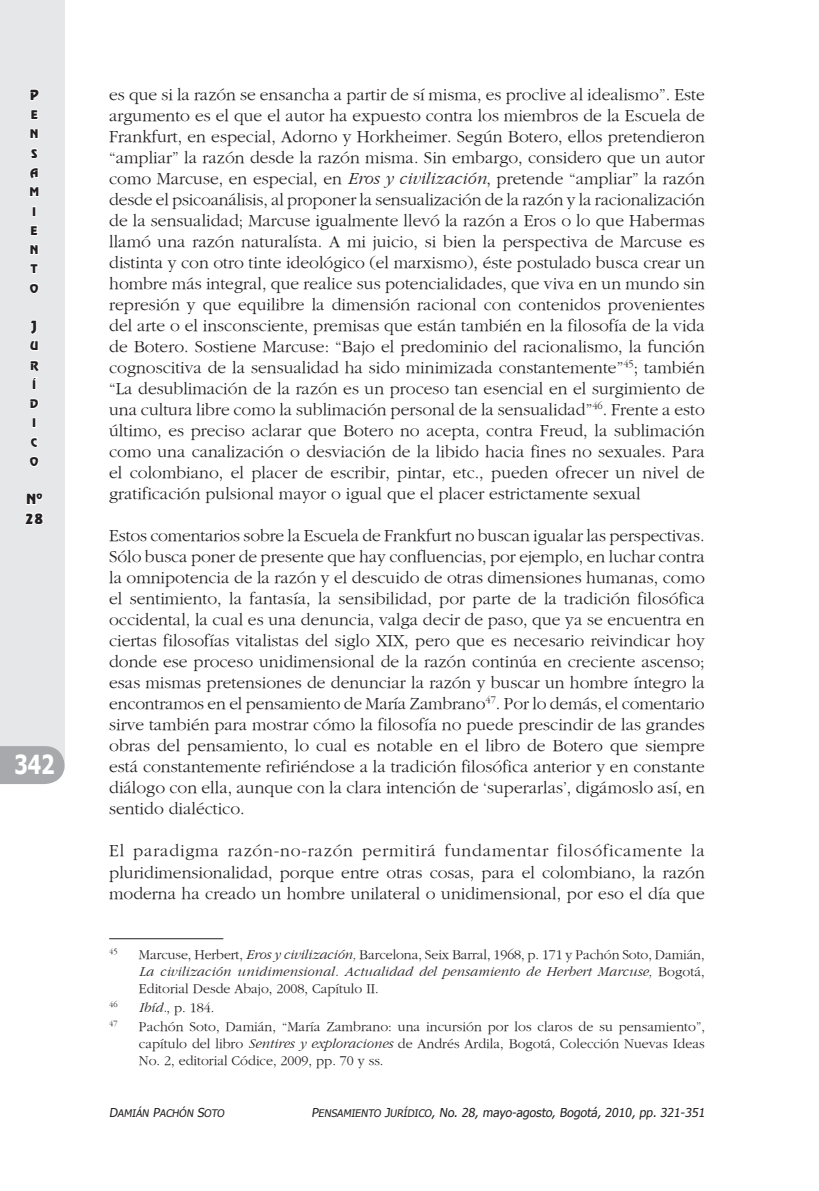
<style>
.page{position:relative;width:819px;height:1191px;background:#fff}
.page>*{position:absolute;margin:0;border:0;box-sizing:border-box;transform-origin:0 0}
.t1{font:700 26.25px "Tahoma";color:#fff;scale:.8 1}
.t2{font:17.5px/21px "Gourmand";color:#231f20;text-align:justify}
.t3{font:14px/16.8px "Gourmand";color:#231f20;text-align:justify}
.t4{font:14px/19.2px "Revue BT Regular SC850";color:#231f20}
.t5{font:12.25px "Tahoma";color:#231f20}
.t6{font:11.9px/19.2px "Revue BT Regular SC850";color:#231f20}
.t7{font:10.33px "Tahoma SC850";color:#231f20}
.t8{font:8.4px "Gourmand";color:#231f20}
.s1{font-style:italic}
.s2{font-size:12.25px}
.s3{font-family:"Tahoma SC850";font-size:10.33px}
.s4{font-family:"Tahoma SC850"}
</style>
<div class="page">
<div style="left:0;top:0;width:64px;height:769px;background:#e6e7e9"></div>
<div style="left:0;top:746px;width:64px;height:38px;background:#a8a9ad"></div>
<svg style="left:29px;top:89px;width:10px;height:12px"></svg>
<svg style="left:31px;top:109px;width:8px;height:11px"></svg>
<svg style="left:30px;top:129px;width:9px;height:10px"></svg>
<svg style="left:30px;top:148px;width:8px;height:11px"></svg>
<svg style="left:29px;top:167px;width:10px;height:30px"></svg>
<div style="left:32px;top:206px;width:4px;height:10px;border:2px solid #fff"></div>
<svg style="left:30px;top:225px;width:9px;height:11px"></svg>
<svg style="left:30px;top:244px;width:9px;height:11px"></svg>
<svg style="left:30px;top:264px;width:9px;height:10px"></svg>
<svg style="left:29px;top:283px;width:10px;height:11px"></svg>
<svg style="left:29px;top:320px;width:10px;height:31px"></svg>
<svg style="left:30px;top:360px;width:10px;height:30px"></svg>
<svg style="left:29px;top:398px;width:10px;height:11px"></svg>
<div style="left:32px;top:417px;width:4px;height:11px;border:2px solid #fff"></div>
<svg style="left:30px;top:437px;width:8px;height:11px"></svg>
<svg style="left:29px;top:456px;width:10px;height:11px"></svg>
<svg style="left:25px;top:493px;width:19px;height:32px"></svg>
<hr style="left:109px;top:938px;width:114px;height:1px;background:#231f20">
<p class="t4" style="left:30px;top:85px;width:11px">P</p>
<p class="t6" style="left:29px;top:105px;width:11px">E<br>N<br>S<br>A<br>M<br>I<br>E<br>N<br>T<br>O</p>
<p class="t4" style="left:31px;top:316px;width:7px">J</p>
<p class="t6" style="left:30px;top:336px;width:10px">U<br>R<br>Í<br>D<br>I<br>C<br>O</p>
<p class="t4" style="left:25px;top:489px;width:20px">Nº<br>28</p>
<h1 class="t1" style="left:14px;top:746px;width:52px">342</h1>
<p class="t2" style="left:109px;top:84px;width:597px">es que si la razón se ensancha a partir de sí misma, es proclive al idealismo”. Este argumento es el que el autor ha expuesto contra los miembros de la Escuela de Frankfurt, en especial, Adorno y Horkheimer. Según Botero, ellos pretendieron “ampliar” la razón desde la razón misma. Sin embargo, considero que un autor como Marcuse, en especial, en <span class="s1">Eros y civilización</span>, pretende “ampliar” la razón desde el psicoanálisis, al proponer la sensualización de la razón y la racionalización de la sensualidad; Marcuse igualmente llevó la razón a Eros o lo que Habermas llamó una razón naturalísta. A mi juicio, si bien la perspectiva de Marcuse es distinta y con otro tinte ideológico (el marxismo), éste postulado busca crear un hombre más integral, que realice sus potencialidades, que viva en un mundo sin represión y que equilibre la dimensión racional con contenidos provenientes del arte o el insconsciente, premisas que están también en la filosofía de la vida de Botero. Sostiene Marcuse: “Bajo el predominio del racionalismo, la función cognoscitiva de la sensualidad ha sido minimizada constantemente”<sup>45</sup>; también “La desublimación de la razón es un proceso tan esencial en el surgimiento de una cultura libre como la sublimación personal de la sensualidad”<sup>46</sup>. Frente a esto último, es preciso aclarar que Botero no acepta, contra Freud, la sublimación como una canalización o desviación de la libido hacia fines no sexuales. Para el colombiano, el placer de escribir, pintar, etc., pueden ofrecer un nivel de gratificación pulsional mayor o igual que el placer estrictamente sexual</p>
<p class="t2" style="left:109px;top:525px;width:597px">Estos comentarios sobre la Escuela de Frankfurt no buscan igualar las perspectivas.<br>Sólo busca poner de presente que hay confluencias, por ejemplo, en luchar contra la omnipotencia de la razón y el descuido de otras dimensiones humanas, como el sentimiento, la fantasía, la sensibilidad, por parte de la tradición filosófica occidental, la cual es una denuncia, valga decir de paso, que ya se encuentra en ciertas filosofías vitalistas del siglo XIX, pero que es necesario reivindicar hoy donde ese proceso unidimensional de la razón continúa en creciente ascenso; esas mismas pretensiones de denunciar la razón y buscar un hombre íntegro la encontramos en el pensamiento de María Zambrano<sup>47</sup>. Por lo demás, el comentario sirve también para mostrar cómo la filosofía no puede prescindir de las grandes obras del pensamiento, lo cual es notable en el libro de Botero que siempre está constantemente refiriéndose a la tradición filosófica anterior y en constante diálogo con ella, aunque con la clara intención de ‘superarlas’, digámoslo así, en sentido dialéctico.</p>
<p class="t2" style="left:109px;top:840px;width:597px">El paradigma razón-no-razón permitirá fundamentar filosóficamente la pluridimensionalidad, porque entre otras cosas, para el colombiano, la razón moderna ha creado un hombre unilateral o unidimensional, por eso el día que</p>
<p class="t8" style="left:109px;top:947px;width:10px">45</p>
<p class="t3" style="left:139px;top:946px;width:567px">Marcuse, Herbert, <span class="s1">Eros y civilización,</span> Barcelona, Seix Barral, 1968, p. 171 y Pachón Soto, Damián, <span class="s1">La civilización unidimensional. Actualidad del pensamiento de Herbert Marcuse,</span> Bogotá, Editorial Desde Abajo, 2008, Capítulo II.</p>
<p class="t8" style="left:109px;top:999px;width:10px">46</p>
<p class="t3" style="left:139px;top:999px;width:77px"><span class="s1">Ibíd.</span>, p. 184.</p>
<p class="t8" style="left:109px;top:1019px;width:10px">47</p>
<p class="t3" style="left:139px;top:1018px;width:567px">Pachón Soto, Damián, “María Zambrano: una incursión por los claros de su pensamiento”, capítulo del libro <span class="s1">Sentires y exploraciones</span> de Andrés Ardila, Bogotá, Colección Nuevas Ideas No. 2, editorial Códice, 2009, pp. 70 y ss.</p>
<p class="t7" style="left:109px;top:1105px;width:164px"><span class="s2">D</span>AMIÁN <span class="s2">P</span>ACHÓN <span class="s2">S</span>OTO <span class="s2">P</span></p>
<p class="t5" style="left:318px;top:1103px;width:390px"><span class="s3">ENSAMI ENTO</span> <span class="s4">J</span><span class="s3">URÍDICO</span><span class="s4">,</span> No. 28, mayo-agosto, Bogotá, 2010, pp. 321-351</p>
</div>
